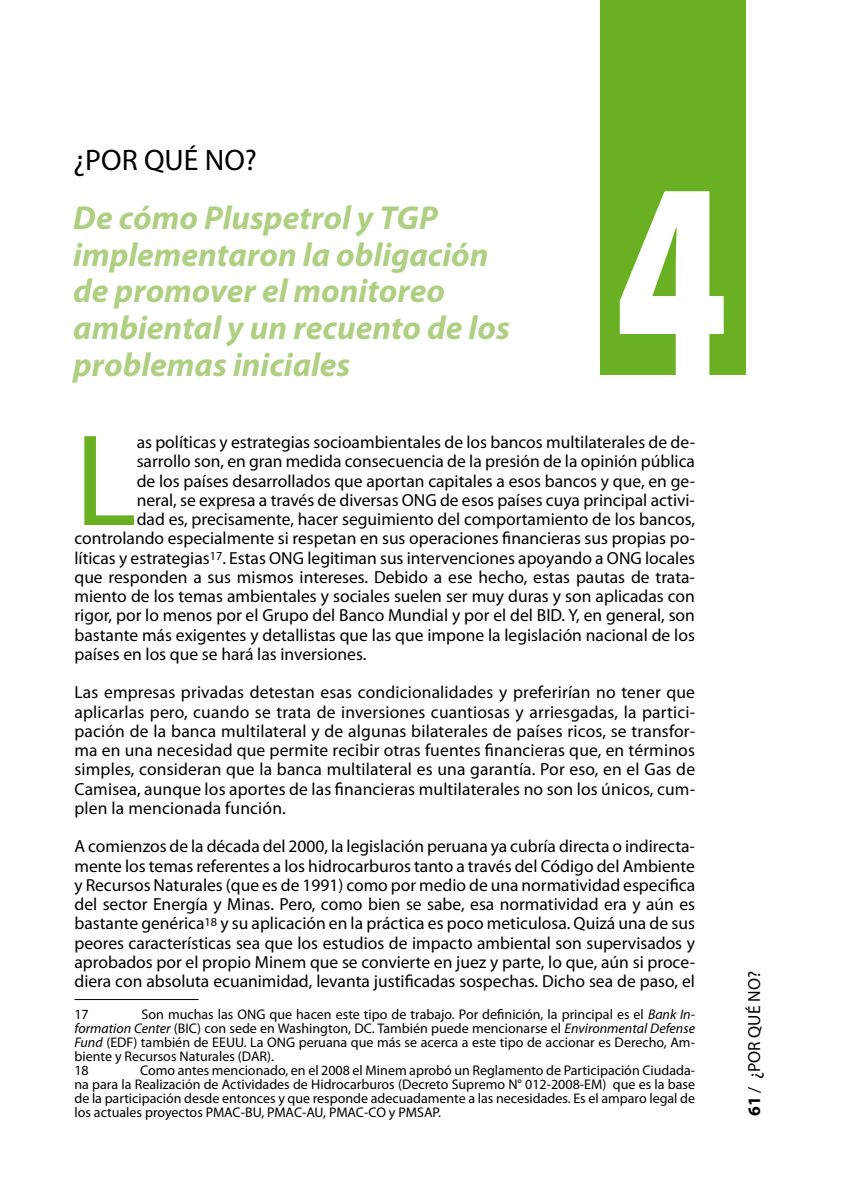
<style>
.page{position:relative;width:844px;height:1191px;background:#fff}
.page>*{position:absolute;margin:0;border:0;box-sizing:border-box;transform-origin:0 0}
.t1{font:900 283.15px "Myriad Pro";color:#fff;scale:.7 1}
.t2{font:131.78px "Myriad Pro";color:#6ab023}
.t3{font:italic 700 33.25px/36.8px "Myriad Pro";color:#afd082}
.t4{font:29.75px "Myriad Pro";color:#000}
.t5{font:17.5px/19.2px "Myriad Pro";color:#000;text-align:justify}
.t6{font:14px/14px "Myriad Pro";color:#000}
.s1{font-style:italic}
.s2{font-weight:700}
</style>
<div class="page">
<hr style="left:74px;top:999px;width:124px;height:1px;background:#000">
<div style="left:600px;top:0;width:145px;height:375px;background:#6ab023"></div>
<h3 class="t4" style="left:73px;top:144px;width:185px">¿POR QUÉ NO?</h3>
<h3 class="t3" style="left:73px;top:200px;width:438px">De cómo Pluspetrol y TGP implementaron la obligación de promover el monitoreo ambiental y un recuento de los problemas iniciales</h3>
<h1 class="t1" style="left:614px;top:119px;width:164px">4</h1>
<h2 class="t2" style="left:74px;top:409px;width:64px">L</h2>
<p class="t5" style="left:137px;top:433px;width:559px">as políticas y estrategias socioambientales de los bancos multilaterales de de-</p>
<p class="t5" style="left:137px;top:452px;width:559px">sarrollo son, en gran medida consecuencia de la presión de la opinión pública</p>
<p class="t5" style="left:137px;top:471px;width:559px">de los países desarrollados que aportan capitales a esos bancos y que, en ge-</p>
<p class="t5" style="left:137px;top:490px;width:559px">neral, se expresa a través de diversas ONG de esos países cuya principal activi-</p>
<p class="t5" style="left:137px;top:510px;width:559px">dad es, precisamente, hacer seguimiento del comportamiento de los bancos,</p>
<p class="t5" style="left:74px;top:529px;width:622px">controlando especialmente si respetan en sus operaciones financieras sus propias po-</p>
<p class="t5" style="left:74px;top:548px;width:622px">líticas y estrategias<sup>17</sup>. Estas ONG legitiman sus intervenciones apoyando a ONG locales</p>
<p class="t5" style="left:74px;top:567px;width:621px">que responden a sus mismos intereses. Debido a ese hecho, estas pautas de trata-</p>
<p class="t5" style="left:74px;top:587px;width:622px">miento de los temas ambientales y sociales suelen ser muy duras y son aplicadas con</p>
<p class="t5" style="left:74px;top:606px;width:621px">rigor, por lo menos por el Grupo del Banco Mundial y por el del BID. Y, en general, son</p>
<p class="t5" style="left:74px;top:625px;width:621px">bastante más exigentes y detallistas que las que impone la legislación nacional de los</p>
<p class="t5" style="left:74px;top:644px;width:293px">países en los que se hará las inversiones.</p>
<p class="t5" style="left:74px;top:683px;width:622px">Las empresas privadas detestan esas condicionalidades y preferirían no tener que aplicarlas pero, cuando se trata de inversiones cuantiosas y arriesgadas, la partici&shy;pación de la banca multilateral y de algunas bilaterales de países ricos, se transfor&shy;ma en una necesidad que permite recibir otras fuentes financieras que, en términos simples, consideran que la banca multilateral es una garantía. Por eso, en el Gas de Camisea, aunque los aportes de las financieras multilaterales no son los únicos, cum&shy;plen la mencionada función.</p>
<p class="t5" style="left:74px;top:837px;width:622px">A comienzos de la década del 2000, la legislación peruana ya cubría directa o indirecta&shy;mente los temas referentes a los hidrocarburos tanto a través del Código del Ambiente y Recursos Naturales (que es de 1991) como por medio de una normatividad especifica del sector Energía y Minas. Pero, como bien se sabe, esa normatividad era y aún es bastante genérica<sup>18</sup> y su aplicación en la práctica es poco meticulosa. Quizá una de sus peores características sea que los estudios de impacto ambiental son supervisados y aprobados por el propio Minem que se convierte en juez y parte, lo que, aún si proce&shy;diera con absoluta ecuanimidad, levanta justificadas sospechas. Dicho sea de paso, el</p>
<p class="t6" style="left:74px;top:1007px;width:16px">17</p>
<p class="t6" style="left:74px;top:1007px;width:622px;text-indent:67px">Son muchas las ONG que hacen este tipo de trabajo. Por definición, la principal es el <span class="s1">Bank In&shy;formation Center</span> (BIC) con sede en Washington, DC. También puede mencionarse el <span class="s1">Environmental Defense Fund</span> (EDF) también de EEUU. La ONG peruana que más se acerca a este tipo de accionar es Derecho, Am&shy;biente y Recursos Naturales (DAR).<br>18</p>
<p class="t6" style="left:74px;top:1063px;width:622px;text-align:justify;text-indent:66px">Como antes mencionado, en el 2008 el Minem aprobó un Reglamento de Participación Ciudada&shy;na para la Realización de Actividades de Hidrocarburos (Decreto Supremo N° 012-2008-EM) que es la base de la participación desde entonces y que responde adecuadamente a las necesidades. Es el amparo legal de los actuales proyectos PMAC-BU, PMAC-AU, PMAC-CO y PMSAP.</p>
<p class="t5" style="left:745px;top:1115px;width:146px;rotate:-90deg"><span class="s2">61</span> / ¿POR QUÉ NO?</p>
</div>
